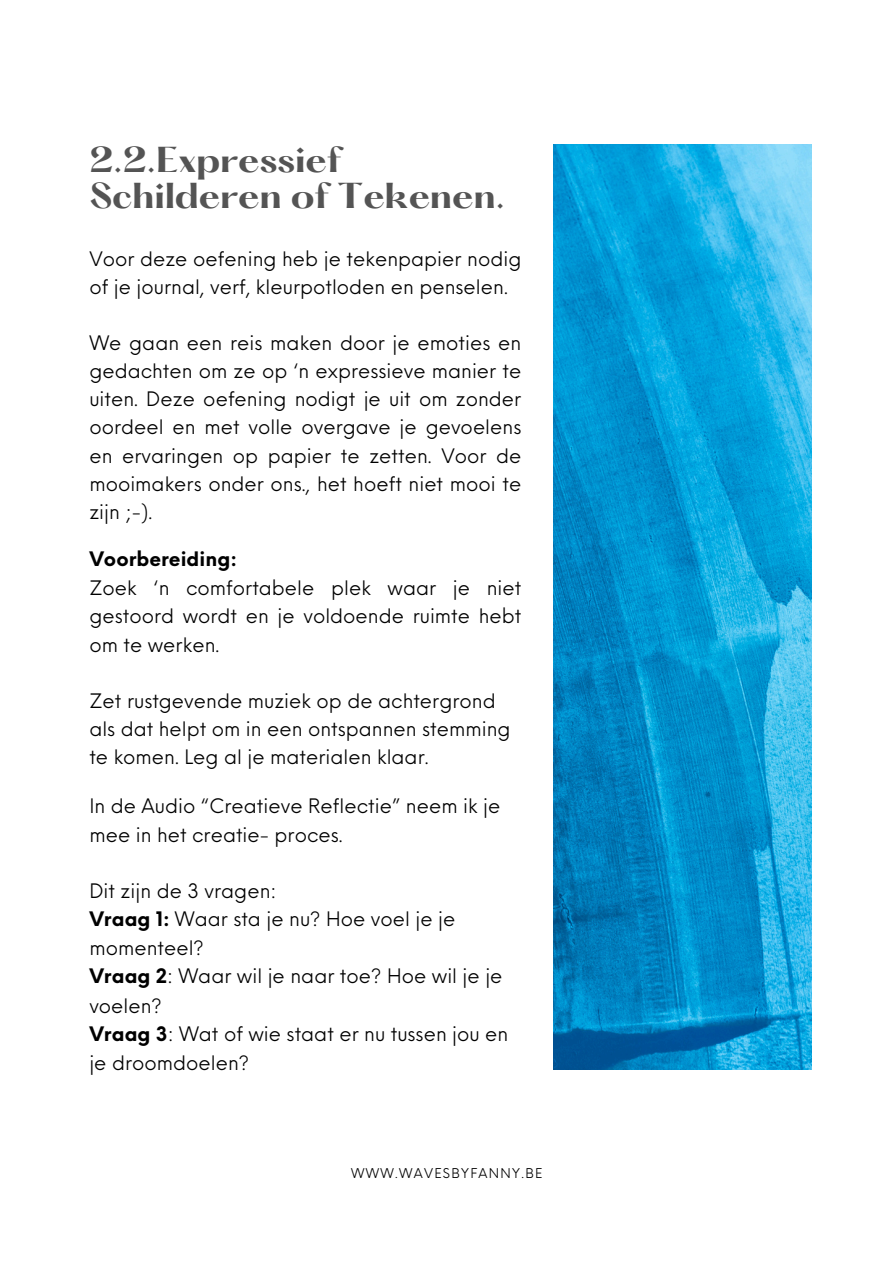
<style>
.page{position:relative;width:894px;height:1264px;background:#fff}
.page>*{position:absolute;margin:0;border:0;box-sizing:border-box;transform-origin:0 0}
.t1{font:700 31.5px/36px "Hatton";color:#545454}
.t2{font:19.5px/28.2px "Neue Einstellung";color:#000}
.t3{font:13.2px "Neue Einstellung";letter-spacing:.1em;color:#000}
.s1{font-weight:700}
</style>
<div class="page">
<img style="left:553px;top:145px;width:258px;height:924px">
<h1 class="t1" style="left:89px;top:145px;width:417px">2.2.Expressief<br>Schilderen of Tekenen.</h1>
<h2 class="t2" style="left:89px;top:242px;width:433px">Voor deze oefening heb je tekenpapier nodig of je journal, verf, kleurpotloden en penselen.</h2>
<h2 class="t2" style="left:89px;top:327px;width:433px;text-align:justify">We gaan een reis maken door je emoties en gedachten om ze op ‘n expressieve manier te uiten. Deze oefening nodigt je uit om zonder oordeel en met volle overgave je gevoelens en ervaringen op papier te zetten. Voor de mooimakers onder ons., het hoeft niet mooi te zijn ;-).</h2>
<h2 class="t2" style="left:89px;top:542px;width:433px"><span class="s1">Voorbereiding:<br></span>Zoek ‘n comfortabele plek waar je niet gestoord wordt en je voldoende ruimte hebt om te werken.</h2>
<h2 class="t2" style="left:89px;top:684px;width:422px">Zet rustgevende muziek op de achtergrond als dat helpt om in een ontspannen stemming te komen. Leg al je materialen klaar.</h2>
<h2 class="t2" style="left:89px;top:790px;width:412px">In de Audio “Creatieve Reflectie” neem ik je mee in het creatie- proces.</h2>
<p class="t2" style="left:89px;top:874px;width:420px;line-height:28.7px">Dit zijn de 3 vragen:<br><span class="s1">Vraag 1:</span> Waar sta je nu? Hoe voel je je momenteel?<br><span class="s1">Vraag 2</span>: Waar wil je naar toe? Hoe wil je je voelen?<br><span class="s1">Vraag 3</span>: Wat of wie staat er nu tussen jou en je droomdoelen?</p>
<h2 class="t3" style="left:351px;top:1161px;width:193px">WWW.WAVESBYFANNY.BE</h2>
</div>
